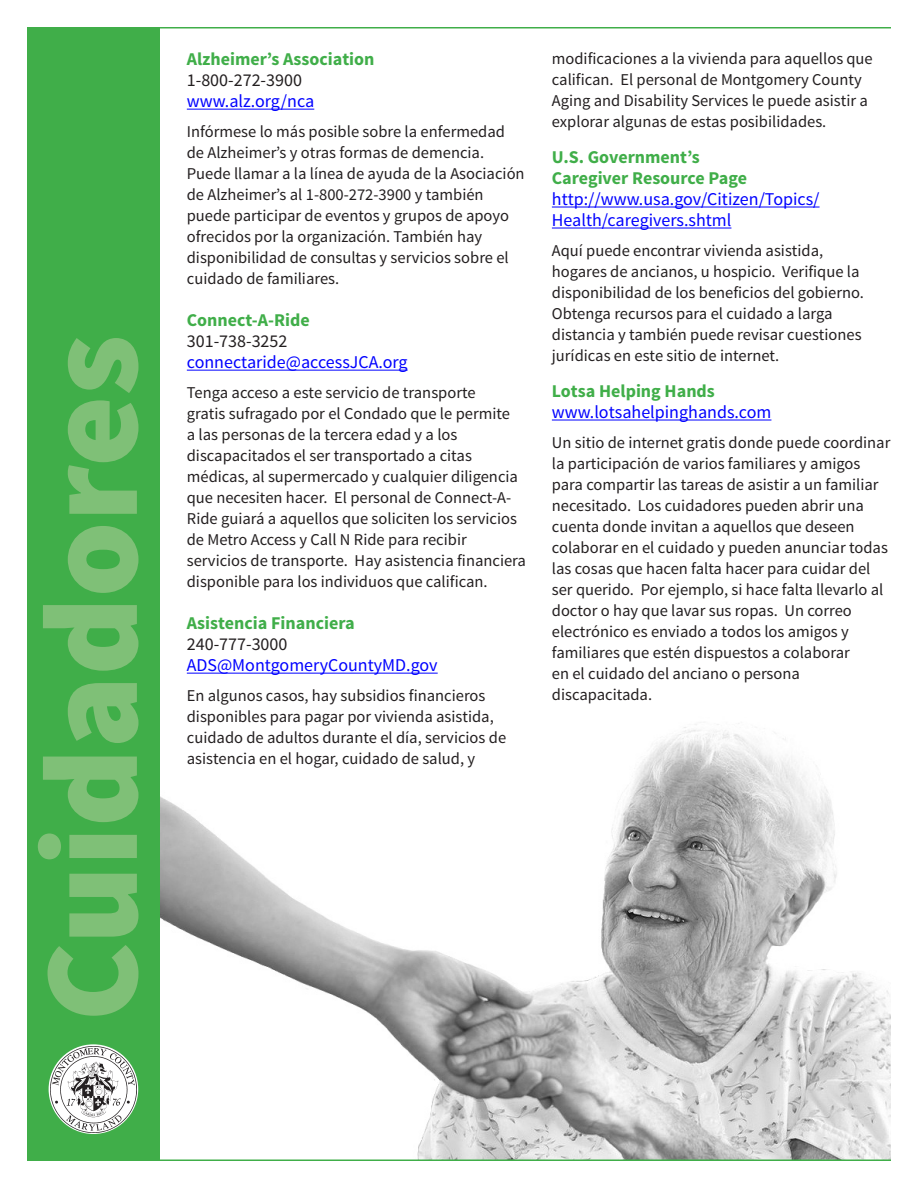
<style>
.page{position:relative;width:918px;height:1188px;background:#fff}
.page>*{position:absolute;margin:0;border:0;box-sizing:border-box;transform-origin:0 0}
.t1{font:900 135px "Source Sans Pro";color:#7fc077}
.t2{font:18px "Source Sans Pro";color:#00f}
.t3{font:700 18px "Source Sans Pro";color:#40ae49}
.t4{font:18px "Source Sans Pro";color:#231f20}
.t5{font:16.5px/21px "Source Sans Pro";color:#231f20}
</style>
<div class="page">
<img style="left:160px;top:723px;width:731px;height:437px">
<div style="left:27px;top:27px;width:133px;height:1134px;background:#40ae49"></div>
<img style="left:50px;top:1047px;width:86px;height:85px">
<hr style="left:187px;top:109px;width:127px;height:1px;background:#00f">
<hr style="left:187px;top:370px;width:221px;height:1px;background:#00f">
<hr style="left:187px;top:673px;width:251px;height:1px;background:#00f">
<hr style="left:552px;top:207px;width:268px;height:1px;background:#00f">
<hr style="left:552px;top:228px;width:179px;height:1px;background:#00f">
<hr style="left:552px;top:420px;width:219px;height:1px;background:#00f">
<hr style="left:156px;top:1160px;width:735px;height:1px;background:#40ae49">
<hr style="left:156px;top:27px;width:735px;height:1px;background:#40ae49">
<p class="t1" style="left:4px;top:1022px;width:689px;rotate:-90deg">Cuidadores</p>
<p class="t3" style="left:187px;top:48px;width:189px">Alzheimer’s Association</p>
<p class="t4" style="left:187px;top:69px;width:117px">1-800-272-3900</p>
<p class="t2" style="left:187px;top:90px;width:129px">www.alz.org/nca</p>
<p class="t5" style="left:187px;top:122px;width:320px">Infórmese lo más posible sobre la enfermedad</p>
<p class="t5" style="left:187px;top:143px;width:339px">de Alzheimer’s y otras formas de demencia.<br>Puede llamar a la línea de ayuda de la Asociación de Alzheimer’s al 1-800-272-3900 y también</p>
<p class="t5" style="left:187px;top:206px;width:324px">puede participar de eventos y grupos de apoyo</p>
<p class="t5" style="left:187px;top:227px;width:323px">ofrecidos por la organización. También hay disponibilidad de consultas y servicios sobre el cuidado de familiares.</p>
<p class="t3" style="left:187px;top:309px;width:124px">Connect-A-Ride</p>
<p class="t4" style="left:187px;top:330px;width:102px">301-738-3252</p>
<p class="t2" style="left:187px;top:351px;width:222px">connectaride@accessJCA.org</p>
<p class="t5" style="left:187px;top:383px;width:290px">Tenga acceso a este servicio de transporte</p>
<p class="t5" style="left:187px;top:404px;width:325px">gratis sufragado por el Condado que le permite</p>
<p class="t5" style="left:187px;top:425px;width:272px">a las personas de la tercera edad y a los</p>
<p class="t5" style="left:187px;top:446px;width:287px">discapacitados el ser transportado a citas</p>
<p class="t5" style="left:187px;top:467px;width:333px">médicas, al supermercado y cualquier diligencia que necesiten hacer. El personal de Connect-A-Ride guiará a aquellos que soliciten los servicios de Metro Access y Call N Ride para recibir</p>
<p class="t5" style="left:187px;top:551px;width:341px">servicios de transporte. Hay asistencia financiera disponible para los individuos que califican.</p>
<p class="t3" style="left:187px;top:612px;width:169px">Asistencia Financiera</p>
<p class="t4" style="left:187px;top:633px;width:102px">240-777-3000</p>
<p class="t2" style="left:187px;top:654px;width:252px">ADS@MontgomeryCountyMD.gov</p>
<p class="t5" style="left:187px;top:686px;width:321px">En algunos casos, hay subsidios financieros disponibles para pagar por vivienda asistida, cuidado de adultos durante el día, servicios de asistencia en el hogar, cuidado de salud, y</p>
<p class="t5" style="left:552px;top:49px;width:322px">modificaciones a la vivienda para aquellos que califican. El personal de Montgomery County Aging and Disability Services le puede asistir a explorar algunas de estas posibilidades.</p>
<p class="t3" style="left:552px;top:146px;width:150px">U.S. Government’s</p>
<p class="t3" style="left:552px;top:167px;width:197px">Caregiver Resource Page</p>
<p class="t2" style="left:552px;top:188px;width:269px">http://www.usa.gov/Citizen/Topics/</p>
<p class="t2" style="left:552px;top:209px;width:181px">Health/caregivers.shtml</p>
<p class="t5" style="left:552px;top:241px;width:273px">Aquí puede encontrar vivienda asistida,</p>
<p class="t5" style="left:552px;top:262px;width:314px">hogares de ancianos, u hospicio. Verifique la disponibilidad de los beneficios del gobierno.<br>Obtenga recursos para el cuidado a larga</p>
<p class="t5" style="left:552px;top:325px;width:311px">distancia y también puede revisar cuestiones jurídicas en este sitio de internet.</p>
<p class="t3" style="left:552px;top:380px;width:165px">Lotsa Helping Hands</p>
<p class="t2" style="left:552px;top:401px;width:221px">www.lotsahelpinghands.com</p>
<p class="t5" style="left:552px;top:433px;width:340px">Un sitio de internet gratis donde puede coordinar la participación de varios familiares y amigos para compartir las tareas de asistir a un familiar necesitado. Los cuidadores pueden abrir una cuenta donde invitan a aquellos que deseen colaborar en el cuidado y pueden anunciar todas las cosas que hacen falta hacer para cuidar del ser querido. Por ejemplo, si hace falta llevarlo al doctor o hay que lavar sus ropas. Un correo</p>
<p class="t5" style="left:552px;top:622px;width:299px">electrónico es enviado a todos los amigos y</p>
<p class="t5" style="left:552px;top:643px;width:300px">familiares que estén dispuestos a colaborar</p>
<p class="t5" style="left:552px;top:664px;width:250px">en el cuidado del anciano o persona</p>
<p class="t5" style="left:552px;top:685px;width:102px">discapacitada.</p>
</div>
